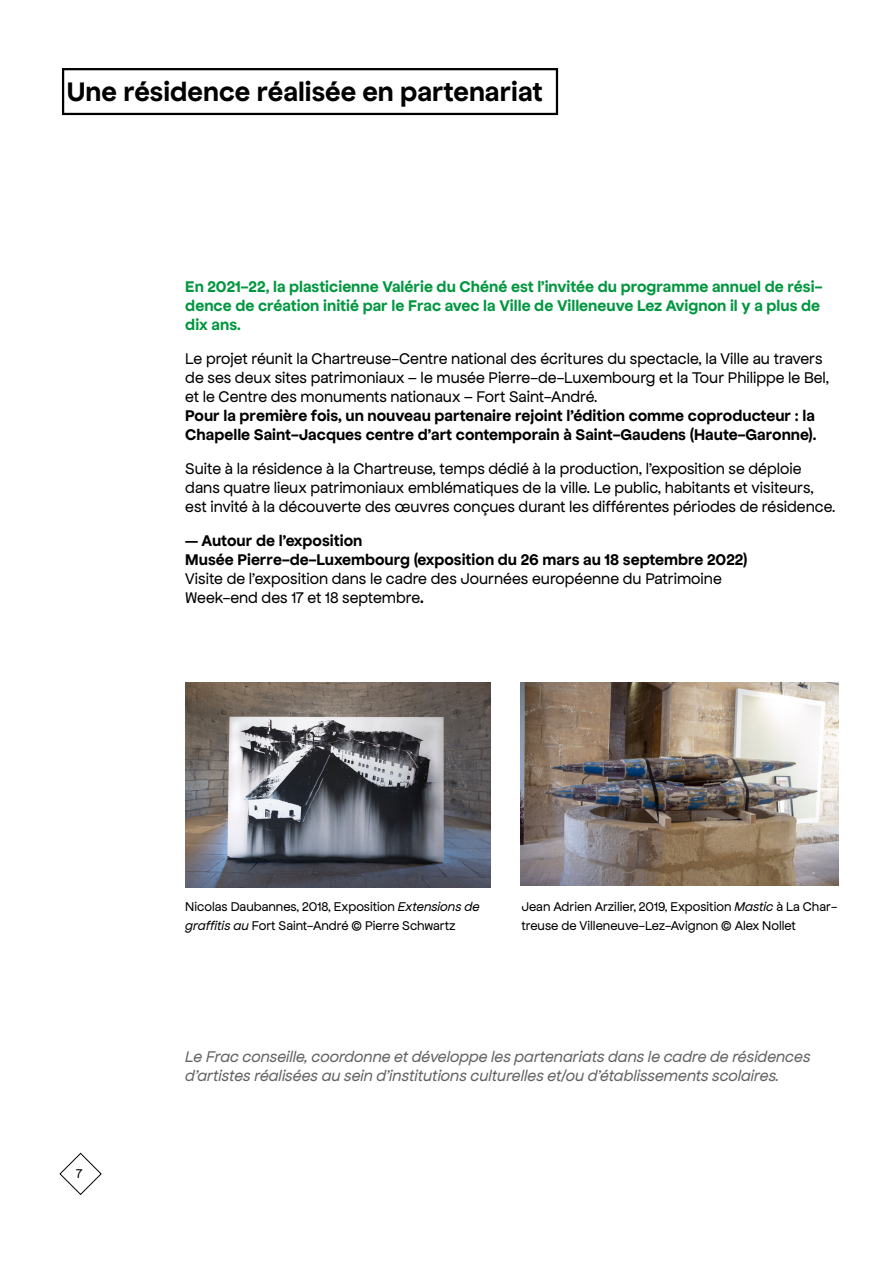
<style>
.page{position:relative;width:893px;height:1263px;background:#fff}
.page>*{position:absolute;margin:0;border:0;box-sizing:border-box;transform-origin:0 0}
.t1{font:700 28.5px "Frac Apfel";color:#000}
.t2{font:16.5px/18.9px "Frac Apfel";color:#000}
.t3{font:700 16.5px/19px "Frac Apfel";color:#000}
.t4{font:italic 16.5px/18.9px "Frac Apfel";color:#646363}
.t5{font:700 16.5px/18.9px "Frac Apfel";color:#00973f}
.t6{font:13.5px/19.5px "Frac Apfel";color:#000}
.s1{font-size:15px}
.s2{font-weight:700}
.s3{font-style:italic}
</style>
<div class="page">
<svg style="left:59px;top:1152px;width:43px;height:43px"></svg>
<div style="left:62px;top:68px;width:496px;height:47px;border:2px solid #000"></div>
<img style="left:185px;top:682px;width:305px;height:205px">
<img style="left:521px;top:682px;width:317px;height:204px">
<h1 class="t1" style="left:67px;top:76px;width:477px">Une résidence réalisée en partenariat</h1>
<p class="t5" style="left:185px;top:277px;width:639px">En 2021-22, la plasticienne Valérie du Chéné est l’invitée du programme annuel de rési&shy;dence de création initié par le Frac avec la Ville de Villeneuve Lez Avignon il y a plus de dix ans.</p>
<p class="t2" style="left:185px;top:349px;width:645px">Le projet réunit la Chartreuse-Centre national des écritures du spectacle, la Ville au travers de ses deux sites patrimoniaux – le musée Pierre-de-Luxembourg et la Tour Philippe le Bel, et le Centre des monuments nationaux – Fort Saint-André.</p>
<p class="t3" style="left:185px;top:406px;width:633px">Pour la première fois, un nouveau partenaire rejoint l’édition comme coproducteur : la<br>Chapelle Saint-Jacques centre d’art contemporain à Saint-Gaudens (Haute-Garonne).</p>
<p class="t2" style="left:185px;top:459px;width:651px">Suite à la résidence à la Chartreuse, temps dédié à la production, l’exposition se déploie dans quatre lieux patrimoniaux emblématiques de la ville. Le public, habitants et visiteurs, est invité à la découverte des œuvres conçues durant les différentes périodes de résidence.</p>
<p class="t3" style="left:185px;top:531px;width:564px"><span class="s1">—</span> Autour de l’exposition<br>Musée Pierre-de-Luxembourg (exposition du 26 mars au 18 septembre 2022)</p>
<p class="t2" style="left:185px;top:569px;width:538px">Visite de l’exposition dans le cadre des Journées européenne du Patrimoine<br>Week-end des 17 et 18 septembre<span class="s2">.</span></p>
<p class="t6" style="left:185px;top:897px;width:296px">Nicolas Daubannes, 2018, Exposition <span class="s3">Extensions de graffitis au</span> Fort Saint-André © Pierre Schwartz</p>
<p class="t6" style="left:521px;top:897px;width:317px">Jean Adrien Arzilier, 2019, Exposition <span class="s3">Mastic</span> à La Char&shy;treuse de Villeneuve-Lez-Avignon © Alex Nollet</p>
<p class="t6" style="left:76px;top:1164px;width:8px">7</p>
<p class="t4" style="left:185px;top:1047px;width:627px">Le Frac conseille, coordonne et développe les partenariats dans le cadre de résidences d’artistes réalisées au sein d’institutions culturelles et/ou d’établissements scolaires.</p>
</div>
